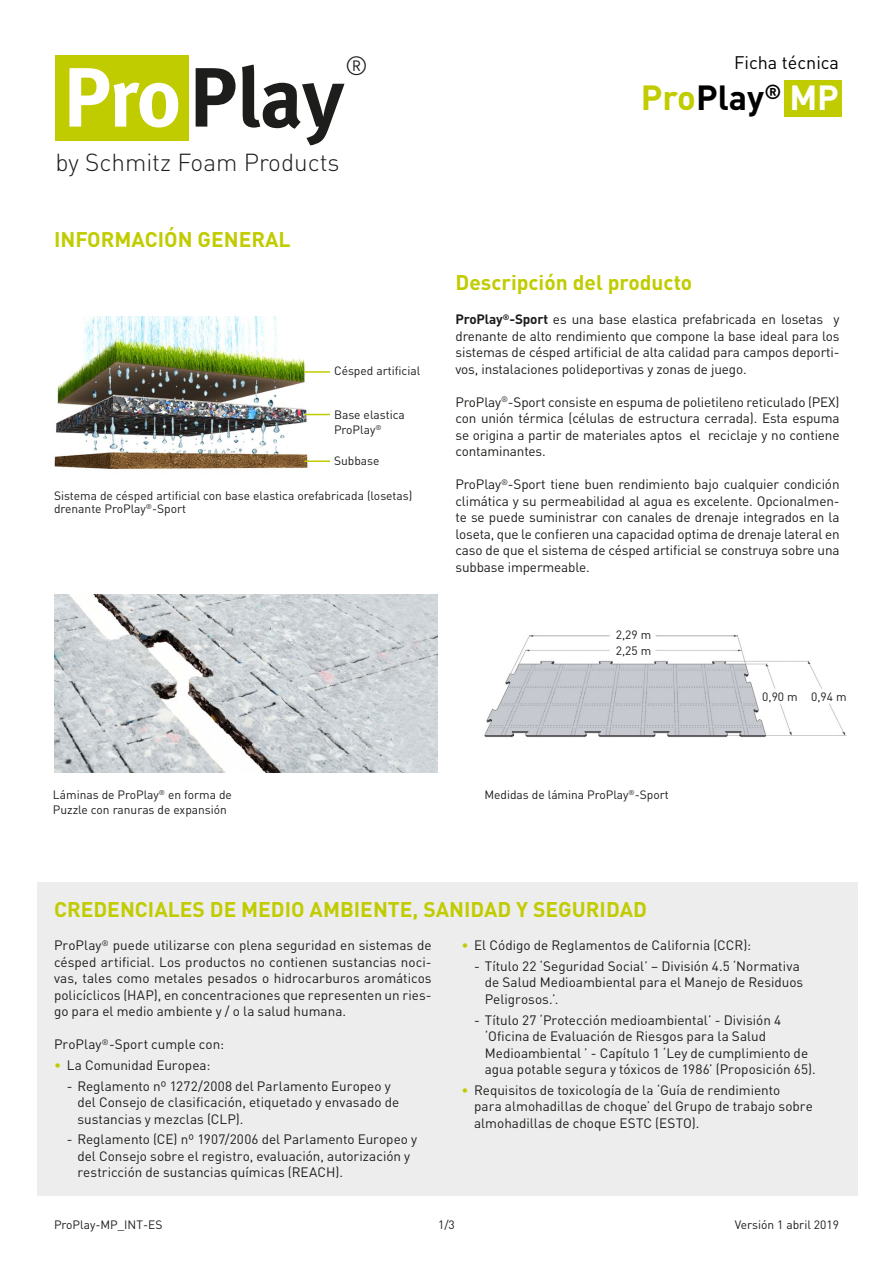
<style>
.page{position:relative;width:893px;height:1263px;background:#fff}
.page>*{position:absolute;margin:0;border:0;box-sizing:border-box;transform-origin:0 0}
.t1{font:700 34.5px "DIN";color:#000}
.t2{font:300 26.1px "DIN Pro";color:#1d1d1b}
.t3{font:300 24.3px "DIN Pro";color:#1d1d1b}
.t4{font:700 21px "DIN";color:#c1cc00}
.t5{font:18px "DIN";color:#000}
.t6{font:13.5px/16.5px "DIN";color:#1d1d1b}
.t7{font:12px/15px "DIN";color:#1d1d1b}
.s1{color:#c1cc00}
.s2{color:#fff}
.s3{font-weight:700}
</style>
<div class="page">
<div style="left:784px;top:80px;width:58px;height:37px;background:#c1cc00"></div>
<div style="left:37px;top:882px;width:820px;height:314px;background:#ededed"></div>
<div style="left:55px;top:55px;width:134px;height:86px;background:#c1cc00"></div>
<svg style="left:69px;top:68px;width:109px;height:60px"></svg>
<svg style="left:196px;top:68px;width:40px;height:59px"></svg>
<svg style="left:242px;top:65px;width:102px;height:80px"></svg>
<img style="left:54px;top:316px;width:272px;height:154px">
<hr style="left:304px;top:371px;width:26px;height:2px;background:#c1cc00">
<svg style="left:304px;top:414px;width:26px;height:1px"></svg>
<hr style="left:304px;top:460px;width:26px;height:2px;background:#c1cc00">
<img style="left:54px;top:594px;width:383px;height:178px">
<img style="left:484px;top:634px;width:363px;height:104px">
<h2 class="t2" style="left:345px;top:48px;width:25px">®</h2>
<h3 class="t3" style="left:55px;top:146px;width:286px">by Schmitz Foam Products</h3>
<h3 class="t4" style="left:54px;top:226px;width:238px">INFORMACIÓN GENERAL</h3>
<p class="t7" style="left:334px;top:363px;width:88px">Césped artificial</p>
<p class="t7" style="left:334px;top:407px;width:72px">Base elastica<br>ProPlay<sup>®</sup></p>
<p class="t7" style="left:334px;top:453px;width:47px">Subbase</p>
<p class="t7" style="left:54px;top:488px;width:360px;line-height:13.5px">Sistema de césped artificial con base elastica orefabricada (losetas) drenante ProPlay<sup>®</sup>-Sport</p>
<p class="t7" style="left:53px;top:787px;width:180px">Láminas de ProPlay<sup>®</sup> en forma de<br>Puzzle con ranuras de expansión</p>
<h3 class="t5" style="left:734px;top:51px;width:106px">Ficha técnica</h3>
<h1 class="t1" style="left:641px;top:75px;width:199px"><span class="s1">Pro</span>Play<sup>®</sup> <span class="s2">MP</span></h1>
<h3 class="t4" style="left:455px;top:268px;width:238px">Descripción del producto</h3>
<p class="t6" style="left:455px;top:311px;width:386px;text-align:justify"><span class="s3">ProPlay</span><sup>®</sup><span class="s3">-Sport</span> es una base elastica prefabricada en losetas y drenante de alto rendimiento que compone la base ideal para los sistemas de césped artificial de alta calidad para campos deporti&shy;vos, instalaciones polideportivas y zonas de juego.</p>
<p class="t6" style="left:455px;top:393px;width:386px;text-align:justify">ProPlay<sup>®</sup>-Sport consiste en espuma de polietileno reticulado (PEX) con unión térmica (células de estructura cerrada). Esta espuma se origina a partir de materiales aptos el reciclaje y no contiene contaminantes.</p>
<p class="t6" style="left:455px;top:476px;width:386px;text-align:justify">ProPlay<sup>®</sup>-Sport tiene buen rendimiento bajo cualquier condición climática y su permeabilidad al agua es excelente. Opcionalmen&shy;te se puede suministrar con canales de drenaje integrados en la loseta, que le confieren una capacidad optima de drenaje lateral en caso de que el sistema de césped artificial se construya sobre una subbase impermeable.</p>
<p class="t7" style="left:616px;top:626px;width:37px;line-height:15.9px">2,29 m<br>2,25 m</p>
<p class="t7" style="left:484px;top:787px;width:186px">Medidas de lámina ProPlay<sup>®</sup>-Sport</p>
<p class="t7" style="left:762px;top:688px;width:86px">0,90 m 0,94 m</p>
<h3 class="t4" style="left:54px;top:895px;width:594px">CREDENCIALES DE MEDIO AMBIENTE, SANIDAD Y SEGURIDAD</h3>
<p class="t6" style="left:54px;top:937px;width:379px;text-align:justify">ProPlay<sup>®</sup> puede utilizarse con plena seguridad en sistemas de césped artificial. Los productos no contienen sustancias noci&shy;vas, tales como metales pesados o hidrocarburos aromáticos policíclicos (HAP), en concentraciones que representen un ries&shy;go para el medio ambiente y / o la salud humana.</p>
<p class="t6" style="left:54px;top:1036px;width:172px">ProPlay<sup>®</sup>-Sport cumple con:</p>
<p class="t6" style="left:54px;top:1056px;width:158px"><span class="s1">•</span> La Comunidad Europea:</p>
<p class="t6" style="left:77px;top:1077px;width:323px;text-indent:-11px">- Reglamento nº 1272/2008 del Parlamento Europeo y del Consejo de clasificación, etiquetado y envasado de sustancias y mezclas (CLP).</p>
<p class="t6" style="left:77px;top:1131px;width:341px;text-indent:-11px">- Reglamento (CE) nº 1907/2006 del Parlamento Europeo y del Consejo sobre el registro, evaluación, autorización y restricción de sustancias químicas (REACH).</p>
<p class="t6" style="left:461px;top:937px;width:291px"><span class="s1">•</span> El Código de Reglamentos de California (CCR):</p>
<p class="t6" style="left:485px;top:957px;width:320px;text-indent:-11px">- Título 22 ‘Seguridad Social’ – División 4.5 ‘Normativa de Salud Medioambiental para el Manejo de Residuos<br>Peligrosos.’.</p>
<p class="t6" style="left:485px;top:1011px;width:332px;text-indent:-11px">- Título 27 ‘Protección medioambiental’ - División 4 ‘Oficina de Evaluación de Riesgos para la Salud Medioambiental ’ - Capítulo 1 ‘Ley de cumplimiento de agua potable segura y tóxicos de 1986’ (Proposición 65).</p>
<p class="t6" style="left:474px;top:1081px;width:340px;text-indent:-13px"><span class="s1">•</span> Requisitos de toxicología de la ‘Guía de rendimiento<br>para almohadillas de choque’ del Grupo de trabajo sobre almohadillas de choque ESTC (ESTO).</p>
<p class="t7" style="left:54px;top:1217px;width:110px">ProPlay-MP_INT-ES</p>
<p class="t7" style="left:438px;top:1217px;width:18px">1/3</p>
<p class="t7" style="left:735px;top:1217px;width:106px">Versión 1 abril 2019</p>
</div>
